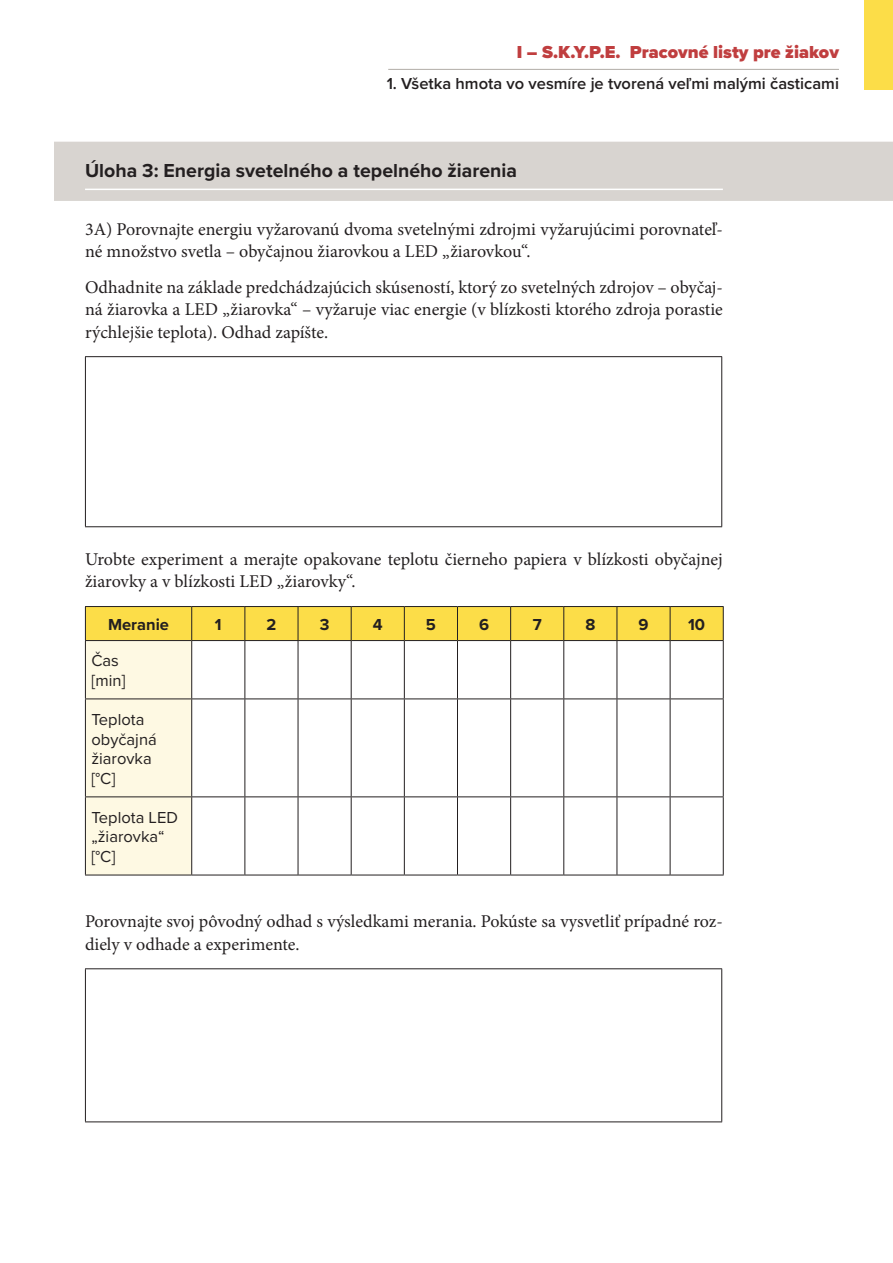
<style>
.page{position:relative;width:893px;height:1263px;background:#fff}
.page>*{position:absolute;margin:0;border:0;box-sizing:border-box;transform-origin:0 0}
.t1{font:700 19.5px "Proxima Nova";color:#231f20}
.t2{font:18px/22.5px "Minion Pro";letter-spacing:-.005em;color:#231f20}
.t3{font:900 18px "Proxima Nova";color:#c03e3f}
.t4{font:16.5px/19.8px "Proxima Nova";color:#231f20}
.t5{font:600 16.5px "Proxima Nova";color:#231f20}
.t6{font:700 16.5px "Proxima Nova";color:#231f20}
</style>
<div class="page">
<hr style="left:388px;top:69px;width:451px;height:1px;background:#b1ada7">
<div style="left:864px;top:0;width:29px;height:89px;background:#fcdd48"></div>
<div style="left:54px;top:142px;width:839px;height:59px;background:#d8d4d0"></div>
<hr style="left:85px;top:189px;width:638px;height:1px;background:#fff">
<hr style="left:85px;top:356px;width:637px;height:1px;background:#231f20">
<hr style="left:85px;top:357px;width:1px;height:169px;background:#231f20">
<hr style="left:721px;top:357px;width:1px;height:169px;background:#231f20">
<hr style="left:85px;top:526px;width:637px;height:1px;background:#231f20">
<svg style="left:86px;top:607px;width:637px;height:268px"></svg>
<hr style="left:85px;top:606px;width:107px;height:1px;background:#231f20">
<hr style="left:85px;top:607px;width:1px;height:33px;background:#231f20">
<hr style="left:192px;top:606px;width:53px;height:1px;background:#231f20">
<hr style="left:191px;top:607px;width:1px;height:33px;background:#231f20">
<hr style="left:245px;top:606px;width:53px;height:1px;background:#231f20">
<hr style="left:244px;top:607px;width:1px;height:33px;background:#231f20">
<hr style="left:298px;top:606px;width:53px;height:1px;background:#231f20">
<hr style="left:298px;top:607px;width:1px;height:33px;background:#231f20">
<hr style="left:351px;top:606px;width:53px;height:1px;background:#231f20">
<hr style="left:351px;top:607px;width:1px;height:33px;background:#231f20">
<hr style="left:404px;top:606px;width:53px;height:1px;background:#231f20">
<hr style="left:404px;top:607px;width:1px;height:33px;background:#231f20">
<hr style="left:457px;top:606px;width:54px;height:1px;background:#231f20">
<hr style="left:457px;top:607px;width:1px;height:33px;background:#231f20">
<hr style="left:511px;top:606px;width:53px;height:1px;background:#231f20">
<hr style="left:510px;top:607px;width:1px;height:33px;background:#231f20">
<hr style="left:564px;top:606px;width:53px;height:1px;background:#231f20">
<hr style="left:563px;top:607px;width:1px;height:33px;background:#231f20">
<hr style="left:617px;top:606px;width:53px;height:1px;background:#231f20">
<hr style="left:617px;top:607px;width:1px;height:33px;background:#231f20">
<hr style="left:670px;top:606px;width:54px;height:1px;background:#231f20">
<hr style="left:670px;top:607px;width:1px;height:33px;background:#231f20">
<hr style="left:723px;top:607px;width:1px;height:33px;background:#231f20">
<hr style="left:85px;top:640px;width:107px;height:1px;background:#231f20">
<hr style="left:85px;top:641px;width:1px;height:57px;background:#231f20">
<hr style="left:192px;top:640px;width:53px;height:1px;background:#231f20">
<hr style="left:191px;top:641px;width:1px;height:57px;background:#231f20">
<hr style="left:245px;top:640px;width:53px;height:1px;background:#231f20">
<hr style="left:244px;top:641px;width:1px;height:57px;background:#231f20">
<hr style="left:298px;top:640px;width:53px;height:1px;background:#231f20">
<hr style="left:298px;top:641px;width:1px;height:57px;background:#231f20">
<hr style="left:351px;top:640px;width:53px;height:1px;background:#231f20">
<hr style="left:351px;top:641px;width:1px;height:57px;background:#231f20">
<hr style="left:404px;top:640px;width:53px;height:1px;background:#231f20">
<hr style="left:404px;top:641px;width:1px;height:57px;background:#231f20">
<hr style="left:457px;top:640px;width:54px;height:1px;background:#231f20">
<hr style="left:457px;top:641px;width:1px;height:57px;background:#231f20">
<hr style="left:511px;top:640px;width:53px;height:1px;background:#231f20">
<hr style="left:510px;top:641px;width:1px;height:57px;background:#231f20">
<hr style="left:564px;top:640px;width:53px;height:1px;background:#231f20">
<hr style="left:563px;top:641px;width:1px;height:57px;background:#231f20">
<hr style="left:617px;top:640px;width:53px;height:1px;background:#231f20">
<hr style="left:617px;top:641px;width:1px;height:57px;background:#231f20">
<hr style="left:670px;top:640px;width:54px;height:1px;background:#231f20">
<hr style="left:670px;top:641px;width:1px;height:57px;background:#231f20">
<hr style="left:723px;top:641px;width:1px;height:57px;background:#231f20">
<hr style="left:85px;top:698px;width:107px;height:1px;background:#231f20">
<hr style="left:85px;top:699px;width:1px;height:97px;background:#231f20">
<hr style="left:192px;top:698px;width:53px;height:1px;background:#231f20">
<hr style="left:191px;top:699px;width:1px;height:97px;background:#231f20">
<hr style="left:245px;top:698px;width:53px;height:1px;background:#231f20">
<hr style="left:244px;top:699px;width:1px;height:97px;background:#231f20">
<hr style="left:298px;top:698px;width:53px;height:1px;background:#231f20">
<hr style="left:298px;top:699px;width:1px;height:97px;background:#231f20">
<hr style="left:351px;top:698px;width:53px;height:1px;background:#231f20">
<hr style="left:351px;top:699px;width:1px;height:97px;background:#231f20">
<hr style="left:404px;top:698px;width:53px;height:1px;background:#231f20">
<hr style="left:404px;top:699px;width:1px;height:97px;background:#231f20">
<hr style="left:457px;top:698px;width:54px;height:1px;background:#231f20">
<hr style="left:457px;top:699px;width:1px;height:97px;background:#231f20">
<hr style="left:511px;top:698px;width:53px;height:1px;background:#231f20">
<hr style="left:510px;top:699px;width:1px;height:97px;background:#231f20">
<hr style="left:564px;top:698px;width:53px;height:1px;background:#231f20">
<hr style="left:563px;top:699px;width:1px;height:97px;background:#231f20">
<hr style="left:617px;top:698px;width:53px;height:1px;background:#231f20">
<hr style="left:617px;top:699px;width:1px;height:97px;background:#231f20">
<hr style="left:670px;top:698px;width:54px;height:1px;background:#231f20">
<hr style="left:670px;top:699px;width:1px;height:97px;background:#231f20">
<hr style="left:723px;top:699px;width:1px;height:97px;background:#231f20">
<hr style="left:85px;top:796px;width:107px;height:1px;background:#231f20">
<hr style="left:85px;top:797px;width:1px;height:78px;background:#231f20">
<hr style="left:192px;top:796px;width:53px;height:1px;background:#231f20">
<hr style="left:191px;top:797px;width:1px;height:78px;background:#231f20">
<hr style="left:245px;top:796px;width:53px;height:1px;background:#231f20">
<hr style="left:244px;top:797px;width:1px;height:78px;background:#231f20">
<hr style="left:298px;top:796px;width:53px;height:1px;background:#231f20">
<hr style="left:298px;top:797px;width:1px;height:78px;background:#231f20">
<hr style="left:351px;top:796px;width:53px;height:1px;background:#231f20">
<hr style="left:351px;top:797px;width:1px;height:78px;background:#231f20">
<hr style="left:404px;top:796px;width:53px;height:1px;background:#231f20">
<hr style="left:404px;top:797px;width:1px;height:78px;background:#231f20">
<hr style="left:457px;top:796px;width:54px;height:1px;background:#231f20">
<hr style="left:457px;top:797px;width:1px;height:78px;background:#231f20">
<hr style="left:511px;top:796px;width:53px;height:1px;background:#231f20">
<hr style="left:510px;top:797px;width:1px;height:78px;background:#231f20">
<hr style="left:564px;top:796px;width:53px;height:1px;background:#231f20">
<hr style="left:563px;top:797px;width:1px;height:78px;background:#231f20">
<hr style="left:617px;top:796px;width:53px;height:1px;background:#231f20">
<hr style="left:617px;top:797px;width:1px;height:78px;background:#231f20">
<hr style="left:670px;top:796px;width:54px;height:1px;background:#231f20">
<hr style="left:670px;top:797px;width:1px;height:78px;background:#231f20">
<hr style="left:723px;top:797px;width:1px;height:78px;background:#231f20">
<hr style="left:85px;top:875px;width:107px;height:1px;background:#231f20">
<hr style="left:192px;top:875px;width:53px;height:1px;background:#231f20">
<hr style="left:245px;top:875px;width:53px;height:1px;background:#231f20">
<hr style="left:298px;top:875px;width:53px;height:1px;background:#231f20">
<hr style="left:351px;top:875px;width:53px;height:1px;background:#231f20">
<hr style="left:404px;top:875px;width:53px;height:1px;background:#231f20">
<hr style="left:457px;top:875px;width:54px;height:1px;background:#231f20">
<hr style="left:511px;top:875px;width:53px;height:1px;background:#231f20">
<hr style="left:564px;top:875px;width:53px;height:1px;background:#231f20">
<hr style="left:617px;top:875px;width:53px;height:1px;background:#231f20">
<hr style="left:670px;top:875px;width:54px;height:1px;background:#231f20">
<hr style="left:85px;top:968px;width:637px;height:1px;background:#231f20">
<hr style="left:85px;top:969px;width:1px;height:152px;background:#231f20">
<hr style="left:721px;top:969px;width:1px;height:152px;background:#231f20">
<hr style="left:85px;top:1121px;width:637px;height:1px;background:#231f20">
<p class="t3" style="left:517px;top:38px;width:324px">I – S.K.Y.P.E. Pracovné listy pre žiakov</p>
<p class="t5" style="left:387px;top:71px;width:454px">1. Všetka hmota vo vesmíre je tvorená veľmi malými časticami</p>
<p class="t1" style="left:85px;top:156px;width:434px">Úloha 3: Energia svetelného a tepelného žiarenia</p>
<p class="t2" style="left:85px;top:218px;width:639px">3A) Porovnajte energiu vyžarovanú dvoma svetelnými zdrojmi vyžarujúcimi porovnateľ&shy;né množstvo svetla – obyčajnou žiarovkou a LED „žiarovkou“.</p>
<p class="t2" style="left:85px;top:276px;width:639px;text-align:justify">Odhadnite na základe predchádzajúcich skúseností, ktorý zo svetelných zdrojov – obyčaj&shy;ná žiarovka a LED „žiarovka“ – vyžaruje viac energie (v blízkosti ktorého zdroja porastie rýchlejšie teplota). Odhad zapíšte.</p>
<p class="t2" style="left:85px;top:548px;width:639px">Urobte experiment a merajte opakovane teplotu čierneho papiera v blízkosti obyčajnej žiarovky a v blízkosti LED „žiarovky“.</p>
<p class="t6" style="left:108px;top:612px;width:62px">Meranie</p>
<p class="t6" style="left:215px;top:612px;width:8px">1</p>
<p class="t6" style="left:266px;top:612px;width:11px">2</p>
<p class="t6" style="left:320px;top:612px;width:11px">3</p>
<p class="t6" style="left:373px;top:612px;width:11px">4</p>
<p class="t6" style="left:426px;top:612px;width:12px">5</p>
<p class="t6" style="left:479px;top:612px;width:12px">6</p>
<p class="t6" style="left:533px;top:612px;width:10px">7</p>
<p class="t6" style="left:585px;top:612px;width:11px">8</p>
<p class="t6" style="left:638px;top:612px;width:12px">9</p>
<p class="t6" style="left:688px;top:612px;width:19px">10</p>
<p class="t4" style="left:91px;top:650px;width:36px">Čas [min]</p>
<p class="t4" style="left:91px;top:708px;width:67px">Teplota obyčajná žiarovka [°C]</p>
<p class="t4" style="left:91px;top:806px;width:88px">Teplota LED „žiarovka“ [°C]</p>
<p class="t2" style="left:85px;top:910px;width:639px">Porovnajte svoj pôvodný odhad s výsledkami merania. Pokúste sa vysvetliť prípadné roz&shy;diely v odhade a experimente.</p>
</div>
